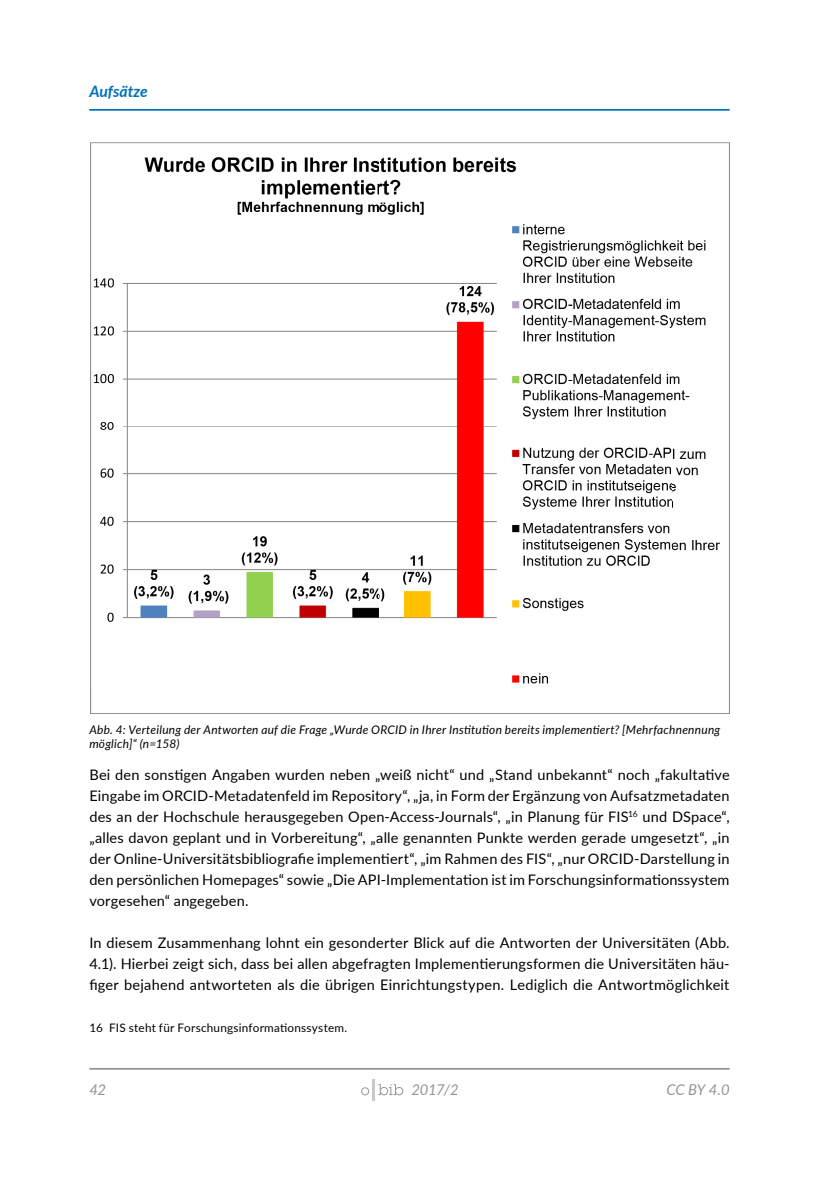
<style>
.page{position:relative;width:819px;height:1191px;background:#fff}
.page>*{position:absolute;margin:0;border:0;box-sizing:border-box;transform-origin:0 0}
.t1{font:italic 700 15.75px "Lato";color:#0071b9}
.t2{font:14.88px "Lato Italic 2";color:#939598}
.t3{font:14.53px/21px "Lato Regular 2";letter-spacing:.015em;color:#000;text-align:justify}
.t4{font:italic 11.9px/14px "Lato";letter-spacing:.02em;color:#000}
.t5{font:11.72px "Lato Regular 2";letter-spacing:.02em;color:#000}
</style>
<div class="page">
<hr style="left:89px;top:1068px;width:640px;height:1px;background:#939598">
<hr style="left:372px;top:1079px;width:3px;height:21px;background:#c7c8ca">
<svg style="left:361px;top:1087px;width:8px;height:8px"></svg>
<svg style="left:378px;top:1084px;width:25px;height:11px"></svg>
<img style="left:90px;top:143px;width:639px;height:570px">
<hr style="left:89px;top:109px;width:640px;height:2px;background:#0071b9">
<p class="t1" style="left:89px;top:80px;width:60px">Aufsätze</p>
<p class="t4" style="left:89px;top:722px;width:632px">Abb. 4: Verteilung der Antworten auf die Frage „Wurde ORCID in Ihrer Institution bereits implementiert? [Mehrfachnennung möglich]“ (n=158)</p>
<p class="t3" style="left:89px;top:764px;width:642px">Bei den sonstigen Angaben wurden neben „weiß nicht“ und „Stand unbekannt“ noch „fakultative Eingabe im ORCID-Metadatenfeld im Repository“, „ja, in Form der Ergänzung von Aufsatzmetadaten des an der Hochschule herausgegeben Open-Access-Journals“, „in Planung für FIS<sup>16</sup> und DSpace“, „alles davon geplant und in Vorbereitung“, „alle genannten Punkte werden gerade umgesetzt“, „in der Online-Universitätsbibliografie implementiert“, „im Rahmen des FIS“, „nur ORCID-Darstellung in den persönlichen Homepages“ sowie „Die API-Implementation ist im Forschungsinformationssystem vorgesehen“ angegeben.</p>
<p class="t3" style="left:89px;top:932px;width:641px">In diesem Zusammenhang lohnt ein gesonderter Blick auf die Antworten der Universitäten (Abb.<br>4.1). Hierbei zeigt sich, dass bei allen abgefragten Implementierungsformen die Universitäten häu&shy;figer bejahend antworteten als die übrigen Einrichtungstypen. Lediglich die Antwortmöglichkeit</p>
<p class="t5" style="left:89px;top:1019px;width:259px">16 FIS steht für Forschungsinformationssystem.</p>
<p class="t2" style="left:89px;top:1079px;width:18px">42</p>
<p class="t2" style="left:411px;top:1079px;width:49px">2017/2</p>
<p class="t2" style="left:666px;top:1079px;width:65px">CC BY 4.0</p>
</div>
